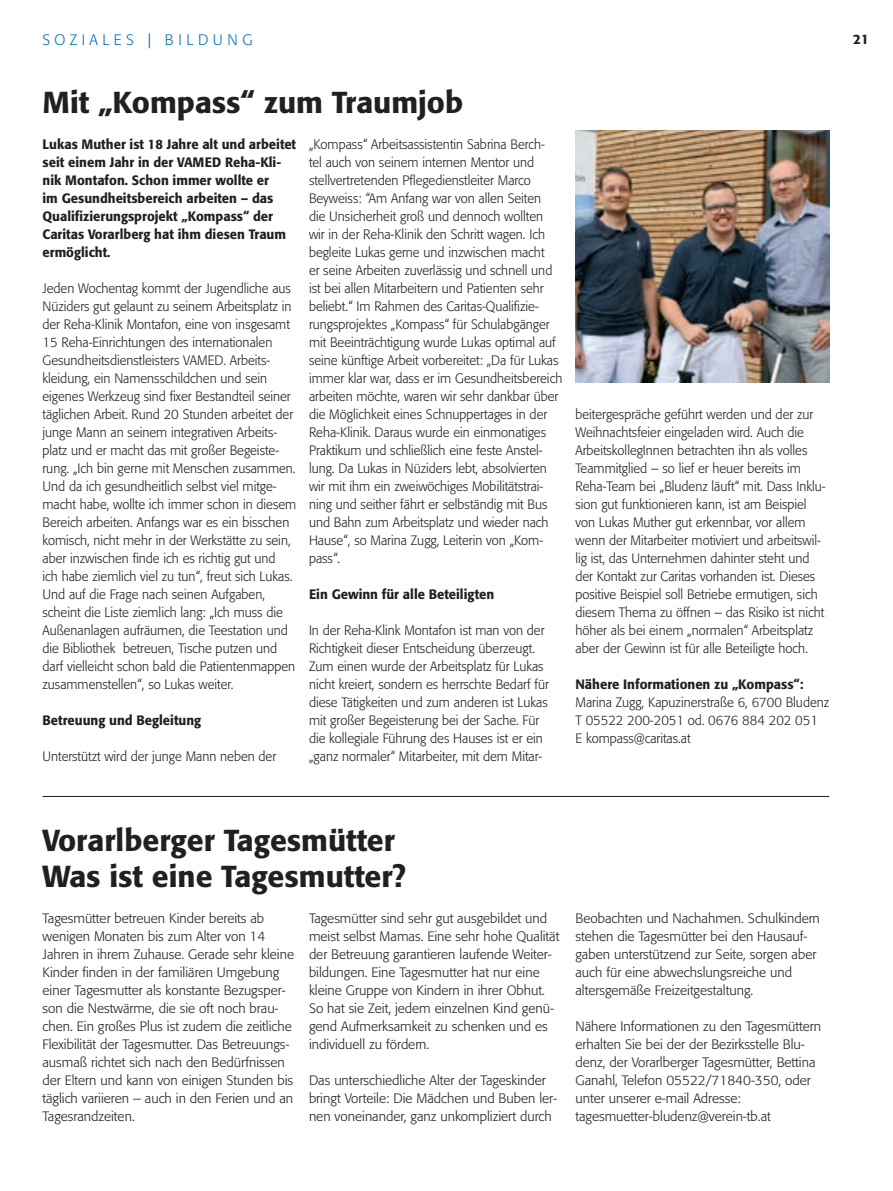
<style>
.page{position:relative;width:893px;height:1191px;background:#fff}
.page>*{position:absolute;margin:0;border:0;box-sizing:border-box;transform-origin:0 0}
.t1{font:500 30px/36px "Formata";color:#231f20}
.t2{font:300 15px "Formata";letter-spacing:.3em;color:#0970b9}
.t3{font:300 13.5px/18px "Formata";color:#231f20;scale:.96 1}
.t4{font:300 13.5px/18px "Formata";color:#231f20}
.t5{font:500 13.5px/18px "Formata";color:#231f20;scale:.96 1}
.t6{font:500 13.5px "Formata";color:#231f20}
</style>
<div class="page">
<img style="left:575px;top:131px;width:254px;height:252px">
<hr style="left:43px;top:796px;width:786px;height:1px;background:#231f20">
<p class="t2" style="left:43px;top:31px;width:212px">SOZIALES | BILDUNG</p>
<p class="t6" style="left:853px;top:31px;width:17px">21</p>
<h1 class="t1" style="left:43px;top:84px;width:422px">Mit „Kompass“ zum Traumjob</h1>
<p class="t5" style="left:43px;top:135px;width:266px">Lukas Muther ist 18 Jahre alt und arbeitet seit einem Jahr in der VAMED Reha-Kli&shy;nik Montafon. Schon immer wollte er<br>im Gesundheitsbereich arbeiten – das Qualifizierungsprojekt „Kompass“ der Caritas Vorarlberg hat ihm diesen Traum ermöglicht.</p>
<p class="t3" style="left:43px;top:279px;width:266px">Jeden Wochentag kommt der Jugendliche aus Nüziders gut gelaunt zu seinem Arbeitsplatz in der Reha-Klinik Montafon, eine von insgesamt 15 Reha-Einrichtungen des internationalen Gesundheitsdienstleisters VAMED. Arbeits&shy;kleidung, ein Namensschildchen und sein eigenes Werkzeug sind fixer Bestandteil seiner täglichen Arbeit. Rund 20 Stunden arbeitet der junge Mann an seinem integrativen Arbeits&shy;platz und er macht das mit großer Begeiste&shy;rung. „Ich bin gerne mit Menschen zusammen.<br>Und da ich gesundheitlich selbst viel mitge&shy;macht habe, wollte ich immer schon in diesem Bereich arbeiten. Anfangs war es ein bisschen komisch, nicht mehr in der Werkstätte zu sein, aber inzwischen finde ich es richtig gut und<br>ich habe ziemlich viel zu tun“, freut sich Lukas.<br>Und auf die Frage nach seinen Aufgaben, scheint die Liste ziemlich lang: „Ich muss die Außenanlagen aufräumen, die Teestation und die Bibliothek betreuen, Tische putzen und darf vielleicht schon bald die Patientenmappen zusammenstellen“, so Lukas weiter.</p>
<p class="t5" style="left:43px;top:711px;width:167px">Betreuung und Begleitung</p>
<p class="t3" style="left:43px;top:747px;width:245px">Unterstützt wird der junge Mann neben der</p>
<p class="t3" style="left:309px;top:135px;width:265px">„Kompass“ Arbeitsassistentin Sabrina Berch-<br>tel auch von seinem internen Mentor und stellvertretenden Pflegedienstleiter Marco Beyweiss: “Am Anfang war von allen Seiten<br>die Unsicherheit groß und dennoch wollten<br>wir in der Reha-Klinik den Schritt wagen. Ich begleite Lukas gerne und inzwischen macht<br>er seine Arbeiten zuverlässig und schnell und ist bei allen Mitarbeitern und Patienten sehr beliebt.“ Im Rahmen des Caritas-Qualifizie&shy;rungsprojektes „Kompass“ für Schulabgänger mit Beeinträchtigung wurde Lukas optimal auf seine künftige Arbeit vorbereitet: „Da für Lukas immer klar war, dass er im Gesundheitsbereich arbeiten möchte, waren wir sehr dankbar über die Möglichkeit eines Schnuppertages in der Reha-Klinik. Daraus wurde ein einmonatiges Praktikum und schließlich eine feste Anstel&shy;lung. Da Lukas in Nüziders lebt, absolvierten wir mit ihm ein zweiwöchiges Mobilitätstrai&shy;ning und seither fährt er selbständig mit Bus und Bahn zum Arbeitsplatz und wieder nach Hause“, so Marina Zugg, Leiterin von „Kom&shy;pass“.</p>
<p class="t5" style="left:309px;top:585px;width:194px">Ein Gewinn für alle Beteiligten</p>
<p class="t3" style="left:309px;top:621px;width:251px">In der Reha-Klink Montafon ist man von der Richtigkeit dieser Entscheidung überzeugt.<br>Zum einen wurde der Arbeitsplatz für Lukas nicht kreiert, sondern es herrschte Bedarf für diese Tätigkeiten und zum anderen ist Lukas mit großer Begeisterung bei der Sache. Für die kollegiale Führung des Hauses ist er ein „ganz normaler“ Mitarbeiter, mit dem Mitar-</p>
<p class="t3" style="left:575px;top:405px;width:262px">beitergespräche geführt werden und der zur Weihnachtsfeier eingeladen wird. Auch die ArbeitskollegInnen betrachten ihn als volles Teammitglied – so lief er heuer bereits im Reha-Team bei „Bludenz läuft“ mit. Dass Inklu&shy;sion gut funktionieren kann, ist am Beispiel von Lukas Muther gut erkennbar, vor allem wenn der Mitarbeiter motiviert und arbeitswil&shy;lig ist, das Unternehmen dahinter steht und der Kontakt zur Caritas vorhanden ist. Dieses positive Beispiel soll Betriebe ermutigen, sich diesem Thema zu öffnen – das Risiko ist nicht höher als bei einem „normalen“ Arbeitsplatz aber der Gewinn ist für alle Beteiligte hoch.</p>
<p class="t5" style="left:575px;top:675px;width:239px">Nähere Informationen zu „Kompass“:</p>
<p class="t3" style="left:575px;top:693px;width:266px">Marina Zugg, Kapuzinerstraße 6, 6700 Bludenz<br>T 05522 200-2051 od. 0676 884 202 051<br>E kompass@caritas.at</p>
<h1 class="t1" style="left:43px;top:822px;width:365px">Vorarlberger Tagesmütter<br>Was ist eine Tagesmutter?</h1>
<p class="t4" style="left:43px;top:909px;width:253px">Tagesmütter betreuen Kinder bereits ab wenigen Monaten bis zum Alter von 14<br>Jahren in ihrem Zuhause. Gerade sehr kleine Kinder finden in der familiären Umgebung einer Tagesmutter als konstante Bezugsper&shy;son die Nestwärme, die sie oft noch brau&shy;chen. Ein großes Plus ist zudem die zeitliche Flexibilität der Tagesmutter. Das Betreuungs&shy;ausmaß richtet sich nach den Bedürfnissen der Eltern und kann von einigen Stunden bis täglich variieren – auch in den Ferien und an Tagesrandzeiten.</p>
<p class="t4" style="left:309px;top:909px;width:252px">Tagesmütter sind sehr gut ausgebildet und meist selbst Mamas. Eine sehr hohe Qualität der Betreuung garantieren laufende Weiter&shy;bildungen. Eine Tagesmutter hat nur eine kleine Gruppe von Kindern in ihrer Obhut.<br>So hat sie Zeit, jedem einzelnen Kind genü&shy;gend Aufmerksamkeit zu schenken und es individuell zu fördern.</p>
<p class="t4" style="left:309px;top:1071px;width:250px">Das unterschiedliche Alter der Tageskinder bringt Vorteile: Die Mädchen und Buben ler&shy;nen voneinander, ganz unkompliziert durch</p>
<p class="t4" style="left:575px;top:909px;width:246px">Beobachten und Nachahmen. Schulkindern stehen die Tagesmütter bei den Hausauf&shy;gaben unterstützend zur Seite, sorgen aber auch für eine abwechslungsreiche und altersgemäße Freizeitgestaltung.</p>
<p class="t4" style="left:575px;top:1017px;width:247px">Nähere Informationen zu den Tagesmüttern erhalten Sie bei der der Bezirksstelle Blu&shy;denz, der Vorarlberger Tagesmütter, Bettina Ganahl, Telefon 05522/71840-350, oder unter unserer e-mail Adresse: tagesmuetter-bludenz@verein-tb.at</p>
</div>
